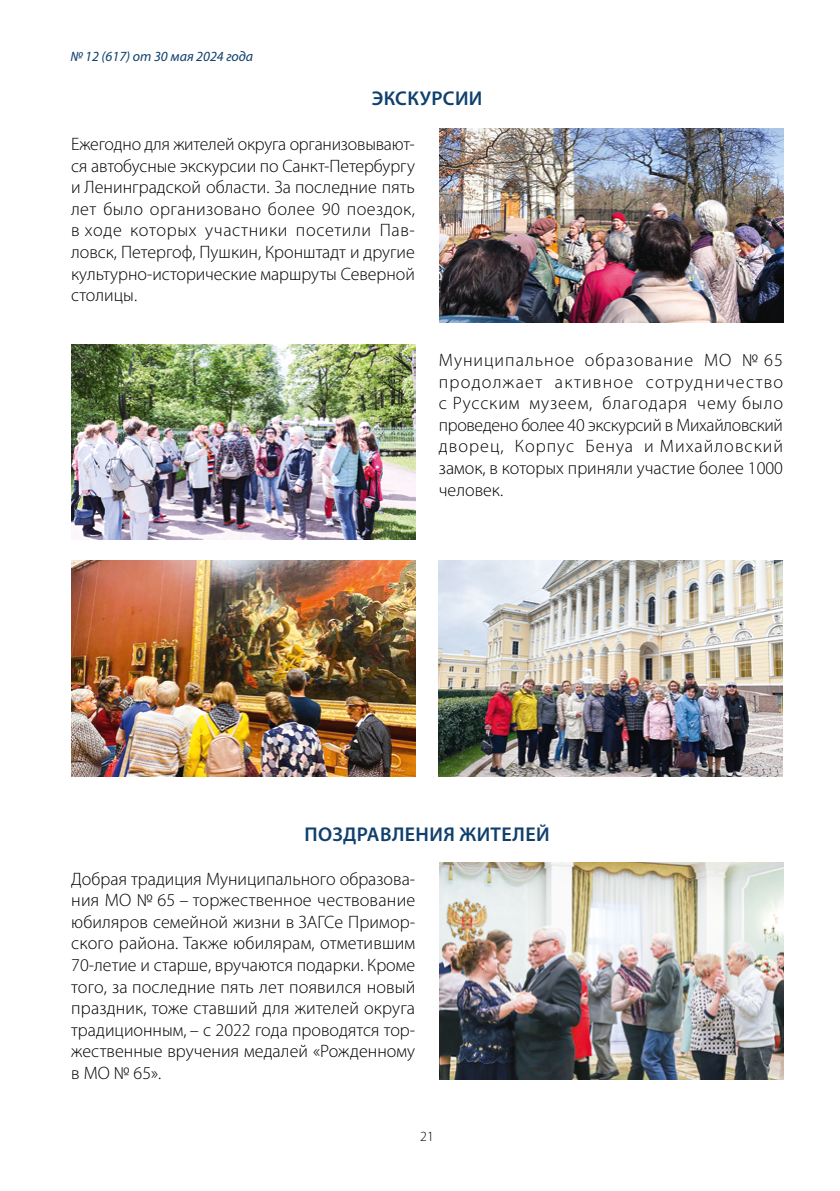
<style>
.page{position:relative;width:840px;height:1191px;background:#fff}
.page>*{position:absolute;margin:0;border:0;box-sizing:border-box;transform-origin:0 0}
.t1{font:600 20px "Myriad Pro";letter-spacing:.02em;color:#10406d}
.t2{font:300 18px/21.6px "Myriad Pro";color:#000;text-align:justify}
.t3{font:italic 14px "Myriad Pro";color:#103f6c}
.t4{font:300 14px "Myriad Pro";color:#000}
</style>
<div class="page">
<img style="left:72px;top:560px;width:343px;height:216px">
<img style="left:438px;top:560px;width:344px;height:216px">
<img style="left:439px;top:128px;width:343px;height:195px">
<img style="left:71px;top:344px;width:344px;height:196px">
<img style="left:439px;top:863px;width:343px;height:216px">
<p class="t3" style="left:70px;top:48px;width:184px">№ 12 (617) от 30 мая 2024 года</p>
<p class="t1" style="left:371px;top:87px;width:112px">ЭКСКУРСИИ</p>
<p class="t2" style="left:71px;top:133px;width:345px">Ежегодно для жителей округа организовывают&shy;ся автобусные экскурсии по Санкт-Петербургу и Ленинградской области. За последние пять лет было организовано более 90 поездок, в ходе которых участники посетили Пав&shy;ловск, Петергоф, Пушкин, Кронштадт и другие культурно-исторические маршруты Северной столицы.</p>
<p class="t2" style="left:438px;top:349px;width:345px">Муниципальное образование МО № 65 продолжает активное сотрудничество с Русским музеем, благодаря чему было проведено более 40 экскурсий в Михайловский дворец, Корпус Бенуа и Михайловский замок, в которых приняли участие более 1000 человек.</p>
<p class="t1" style="left:304px;top:823px;width:246px">ПОЗДРАВЛЕНИЯ ЖИТЕЛЕЙ</p>
<p class="t2" style="left:71px;top:868px;width:345px">Добрая традиция Муниципального образова&shy;ния МО № 65 – торжественное чествование юбиляров семейной жизни в ЗАГСе Примор&shy;ского района. Также юбилярам, отметившим 70-летие и старше, вручаются подарки. Кроме того, за последние пять лет появился новый праздник, тоже ставший для жителей округа традиционным, – с 2022 года проводятся тор&shy;жественные вручения медалей «Рожденному в МО № 65».</p>
<p class="t4" style="left:420px;top:1128px;width:15px">21</p>
</div>
